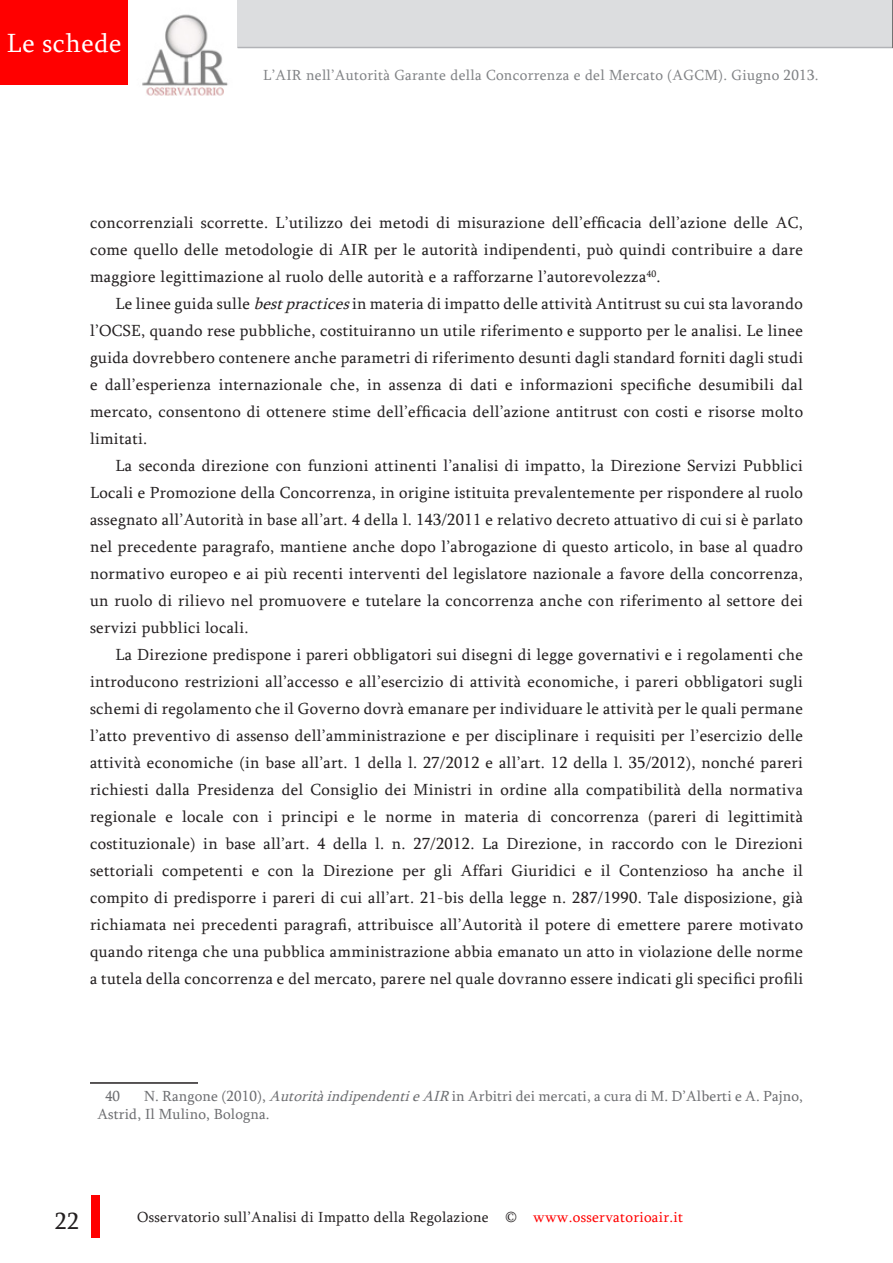
<style>
.page{position:relative;width:893px;height:1263px;background:#fff}
.page>*{position:absolute;margin:0;border:0;box-sizing:border-box;transform-origin:0 0}
.t1{font:27px "Sylfaen";letter-spacing:.02em;color:#fff}
.t2{font:24px "Sylfaen";color:#231f20}
.Note_testo{font:16.5px/27px "Sylfaen";letter-spacing:.02em;color:#231f20;text-align:justify}
.Note_testo-2{font:15px/18px "Sylfaen";letter-spacing:.01em;color:#6c6d70}
.t3{font:15px "Sylfaen";letter-spacing:.02em;color:#231f20}
.t4{font:15px "Sylfaen";letter-spacing:.02em;color:#808285}
.s1{font-style:italic}
.s2{color:#f00}
</style>
<div class="page">
<div style="left:0;top:0;width:128px;height:84px;background:#f00"></div>
<img style="left:142px;top:0;width:96px;height:96px">
<img style="left:91px;top:1195px;width:9px;height:42px">
<div style="left:238px;top:0;width:655px;height:48px;background:#dcdddf"></div>
<hr style="left:238px;top:47px;width:655px;height:1px;background:#b2b3b7">
<hr style="left:90px;top:1082px;width:108px;height:2px;background:#231f20">
<h1 class="t1" style="left:7px;top:25px;width:116px">Le schede</h1>
<p class="t4" style="left:263px;top:65px;width:557px">L’AIR nell’Autorità Garante della Concorrenza e del Mercato (AGCM). Giugno 2013.</p>
<p class="Note_testo" style="left:90px;top:209px;width:714px">concorrenziali scorrette. L’utilizzo dei metodi di misurazione dell’efficacia dell’azione delle AC, come quello delle metodologie di AIR per le autorità indipendenti, può quindi contribuire a dare maggiore legittimazione al ruolo delle autorità e a rafforzarne l’autorevolezza<sup>40</sup>.</p>
<p class="Note_testo" style="left:90px;top:290px;width:715px;text-indent:26px">Le linee guida sulle <span class="s1">bestpractices</span>in materia di impatto delle attività Antitrust su cui sta lavorando l’OCSE, quando rese pubbliche, costituiranno un utile riferimento e supporto per le analisi. Le linee guida dovrebbero contenere anche parametri di riferimento desunti dagli standard forniti dagli studi e dall’esperienza internazionale che, in assenza di dati e informazioni specifiche desumibili dal mercato, consentono di ottenere stime dell’efficacia dell’azione antitrust con costi e risorse molto limitati.</p>
<p class="Note_testo" style="left:90px;top:452px;width:714px;text-indent:26px">La seconda direzione con funzioni attinenti l’analisi di impatto, la Direzione Servizi Pubblici Locali e Promozione della Concorrenza, in origine istituita prevalentemente per rispondere al ruolo assegnato all’Autorità in base all’art. 4 della l. 143/2011 e relativo decreto attuativo di cui si è parlato nel precedente paragrafo, mantiene anche dopo l’abrogazione di questo articolo, in base al quadro normativo europeo e ai più recenti interventi del legislatore nazionale a favore della concorrenza, un ruolo di rilievo nel promuovere e tutelare la concorrenza anche con riferimento al settore dei servizi pubblici locali.</p>
<p class="Note_testo" style="left:90px;top:641px;width:715px;text-indent:26px">La Direzione predispone i pareri obbligatori sui disegni di legge governativi e i regolamenti che introducono restrizioni all’accesso e all’esercizio di attività economiche, i pareri obbligatori sugli schemi di regolamento che il Governo dovrà emanare per individuare le attività per le quali permane l’atto preventivo di assenso dell’amministrazione e per disciplinare i requisiti per l’esercizio delle attività economiche (in base all’art. 1 della l. 27/2012 e all’art. 12 della l. 35/2012), nonché pareri richiesti dalla Presidenza del Consiglio dei Ministri in ordine alla compatibilità della normativa regionale e locale con i principi e le norme in materia di concorrenza (pareri di legittimità costituzionale) in base all’art. 4 della l. n. 27/2012. La Direzione, in raccordo con le Direzioni settoriali competenti e con la Direzione per gli Affari Giuridici e il Contenzioso ha anche il compito di predisporre i pareri di cui all’art. 21-bis della legge n. 287/1990. Tale disposizione, già richiamata nei precedenti paragrafi, attribuisce all’Autorità il potere di emettere parere motivato quando ritenga che una pubblica amministrazione abbia emanato un atto in violazione delle norme a tutela della concorrenza e del mercato, parere nel quale dovranno essere indicati gli specifici profili</p>
<p class="Note_testo-2" style="left:98px;top:1086px;width:707px;text-indent:46px">N. Rangone (2010), <span class="s1">AutoritàindipendentieAIR</span> in Arbitri dei mercati, a cura di M. D’Alberti e A. Pajno,<br>Astrid, Il Mulino, Bologna.</p>
<p class="Note_testo-2" style="left:105px;top:1086px;width:17px">40</p>
<h2 class="t2" style="left:55px;top:1205px;width:26px">22</h2>
<p class="t3" style="left:137px;top:1207px;width:547px">Osservatorio sull’Analisi di Impatto della Regolazione © <span class="s2">www.osservatorioair.it</span></p>
</div>
